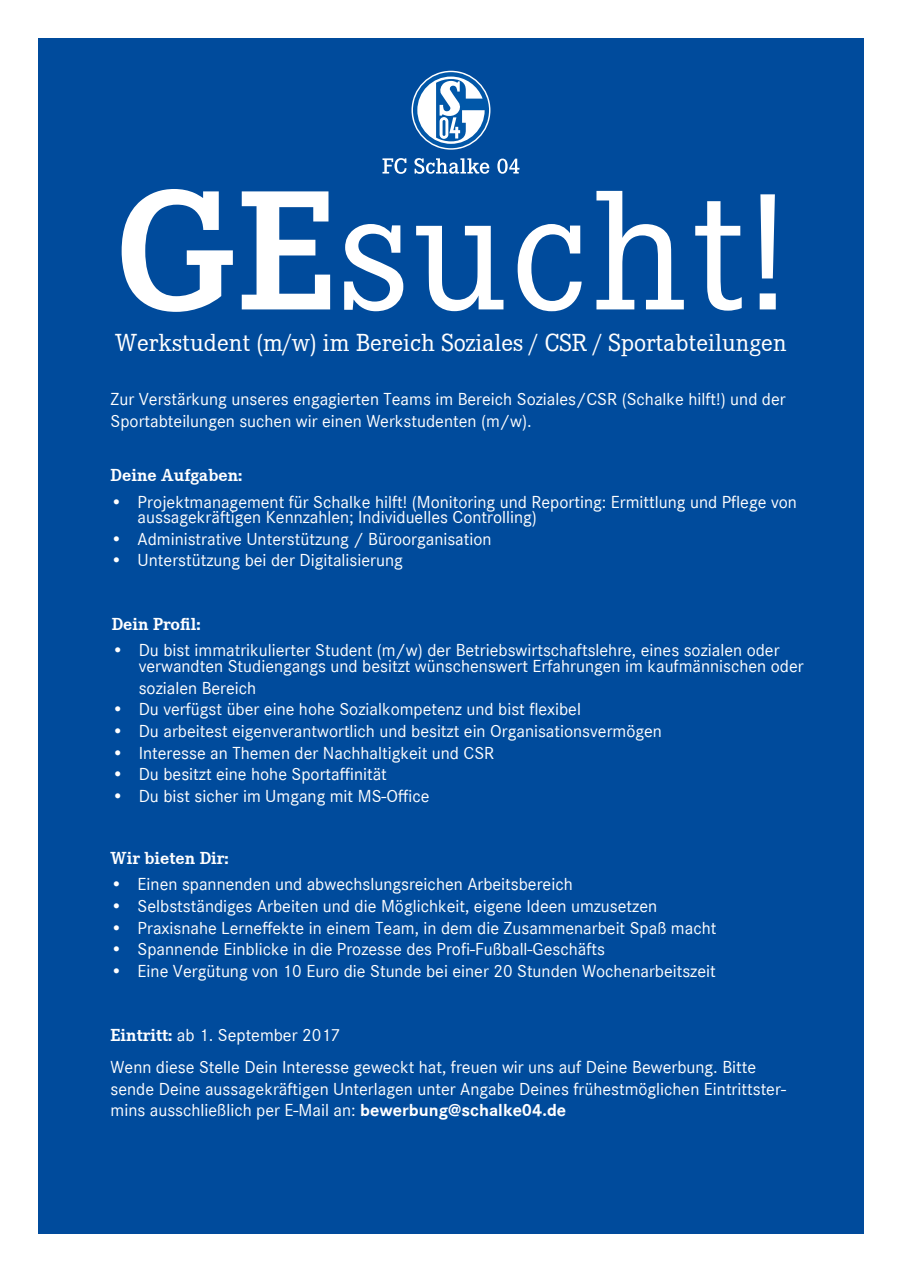
<style>
.page{position:relative;width:902px;height:1272px;background:#fff}
.page>*{position:absolute;margin:0;border:0;box-sizing:border-box;transform-origin:0 0}
.t1{font:177px "Corporate E";letter-spacing:.02em;color:#fff}
.t2{font:25.5px "Corporate E";color:#fff}
.t3{font:18px/21.6px "Corporate S";color:#fff}
.t4{font:700 18px "Corporate E";color:#fff}
.s1{font-weight:700}
.s2{font-family:"Corporate E";font-weight:700}
</style>
<div class="page">
<div style="left:38px;top:38px;width:825px;height:1195px;background:#004b9c"></div>
<svg style="left:411px;top:71px;width:79px;height:79px"></svg>
<svg style="left:413px;top:72px;width:76px;height:76px"></svg>
<svg style="left:417px;top:77px;width:67px;height:67px"></svg>
<svg style="left:382px;top:158px;width:137px;height:16px"></svg>
<h1 class="t1" style="left:116px;top:140px;width:671px"><span class="s1">GE</span>sucht!</h1>
<h2 class="t2" style="left:115px;top:326px;width:672px">Werkstudent (m/w) im Bereich Soziales / CSR / Sportabteilungen</h2>
<p class="t3" style="left:111px;top:388px;width:676px">Zur Verstärkung unseres engagierten Teams im Bereich Soziales/CSR (Schalke hilft!) und der<br>Sportabteilungen suchen wir einen Werkstudenten (m/w).</p>
<p class="t4" style="left:111px;top:463px;width:133px">Deine Aufgaben:</p>
<p class="t3" style="left:138px;top:493px;width:660px;line-height:15.6px;text-indent:-27px">• Projektmanagement für Schalke hilft! (Monitoring und Reporting: Ermittlung und Pflege von aussagekräftigen Kennzahlen; Individuelles Controlling)</p>
<p class="t3" style="left:111px;top:527px;width:382px">• Administrative Unterstützung / Büroorganisation</p>
<p class="t3" style="left:111px;top:549px;width:293px">• Unterstützung bei der Digitalisierung</p>
<p class="t4" style="left:112px;top:612px;width:90px">Dein Profil:</p>
<p class="t3" style="left:139px;top:642px;width:666px;line-height:15.6px;text-indent:-27px">• Du bist immatrikulierter Student (m/w) der Betriebswirtschaftslehre, eines sozialen oder verwandten Studiengangs und besitzt wünschenswert Erfahrungen im kaufmännischen oder</p>
<p class="t3" style="left:139px;top:676px;width:119px">sozialen Bereich</p>
<p class="t3" style="left:112px;top:698px;width:471px">• Du verfügst über eine hohe Sozialkompetenz und bist flexibel</p>
<p class="t3" style="left:112px;top:719px;width:551px">• Du arbeitest eigenverantwortlich und besitzt ein Organisationsvermögen</p>
<p class="t3" style="left:112px;top:741px;width:384px">• Interesse an Themen der Nachhaltigkeit und CSR</p>
<p class="t3" style="left:112px;top:762px;width:277px">• Du besitzt eine hohe Sportaffinität</p>
<p class="t3" style="left:112px;top:784px;width:319px">• Du bist sicher im Umgang mit MS-Office</p>
<p class="t4" style="left:111px;top:846px;width:119px">Wir bieten Dir:</p>
<p class="t3" style="left:111px;top:873px;width:463px">• Einen spannenden und abwechslungsreichen Arbeitsbereich</p>
<p class="t3" style="left:111px;top:894px;width:548px">• Selbstständiges Arbeiten und die Möglichkeit, eigene Ideen umzusetzen</p>
<p class="t3" style="left:111px;top:916px;width:607px">• Praxisnahe Lerneffekte in einem Team, in dem die Zusammenarbeit Spaß macht</p>
<p class="t3" style="left:111px;top:937px;width:496px">• Spannende Einblicke in die Prozesse des Profi-Fußball-Geschäfts</p>
<p class="t3" style="left:111px;top:959px;width:606px">• Eine Vergütung von 10 Euro die Stunde bei einer 20 Stunden Wochenarbeitszeit</p>
<p class="t3" style="left:111px;top:1017px;width:647px;line-height:32.4px"><span class="s2">Eintritt:</span> ab 1. September 2017<br>Wenn diese Stelle Dein Interesse geweckt hat, freuen wir uns auf Deine Bewerbung. Bitte</p>
<p class="t3" style="left:111px;top:1077px;width:676px">sende Deine aussagekräftigen Unterlagen unter Angabe Deines frühestmöglichen Eintrittster&shy;mins ausschließlich per E-Mail an: <span class="s1">bewerbung@schalke04.de</span></p>
</div>
